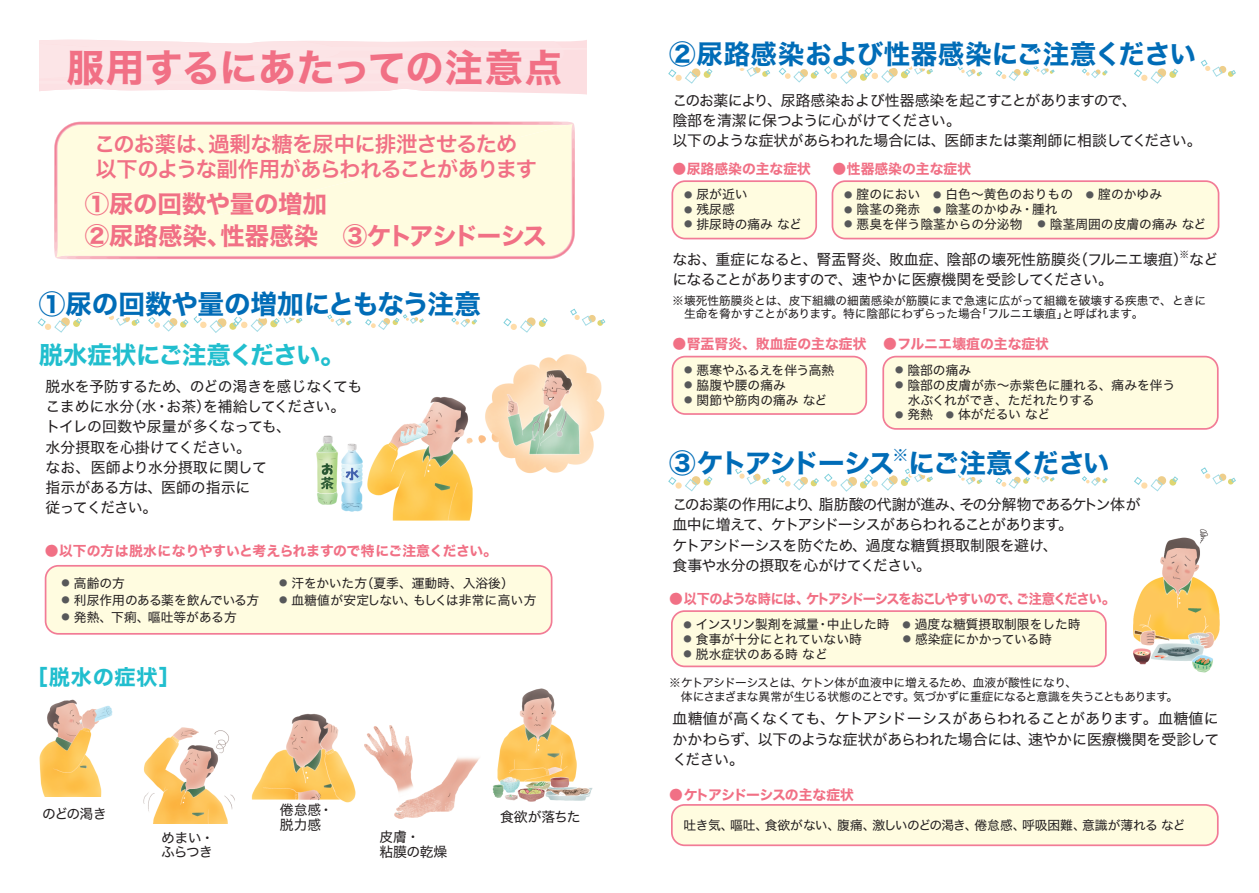
<style>
.page{position:relative;width:1259px;height:893px;background:#fff}
.page>*{position:absolute;margin:0;border:0;box-sizing:border-box;transform-origin:0 0}
.t1{font:38.25px "Hira Kaku Std N W7";letter-spacing:.005em;color:#f17085}
.t2{font:26.55px "Hira Kaku Std N W7";letter-spacing:.015em;color:#006cb7}
.t3{font:26.55px "Hira Kaku Std N W7";letter-spacing:-.015em;color:#006cb7}
.t4{font:26.55px "Hira Kaku Std N W7";letter-spacing:-.08em;color:#006cb7}
.t5{font:24.45px/32px "Hira Kaku Std N W7";letter-spacing:-.015em;color:#f17085}
.t6{font:24.45px "Hira Kaku Std N W7";letter-spacing:-.04em;color:#21bece}
.t7{font:21.3px/24.5px "Hira Kaku Pro N W6";letter-spacing:-.035em;color:#f17085}
.t8{font:21.3px "Hira Kaku Std N W7";letter-spacing:.035em;color:#21bece}
.t9{font:15.9px "Hira Kaku Std N W7";color:#006cb7}
.t10{font:14.85px/20.2px "Hira Kaku Std N W4";letter-spacing:-.035em;color:#231f20}
.t11{font:14.85px/20.2px "Hira Kaku Std N W4";color:#231f20}
.t12{font:13.8px "Hira Kaku Std N W7";color:#f17085}
.t13{font:13.8px "Hira Kaku Std N W7";letter-spacing:-.08em;color:#f17085}
.t14{font:13.8px/14.9px "Hira Kaku Std N W4";letter-spacing:-.04em;color:#231f20}
.t15{font:13.8px "Hira Kaku Std N W7";letter-spacing:-.06em;color:#f17085}
.t16{font:12.75px/14.9px "Hira Kaku Std N W4";color:#231f20}
.t17{font:12.75px "Hira Kaku Std N W4";letter-spacing:-.02em;color:#231f20}
.t18{font:11.7px/13.8px "Hira Kaku Std N W4";color:#231f20}
.t19{font:11.7px/13.8px "Hira Kaku Std N W4";letter-spacing:-.04em;color:#231f20}
.s1{font-size:8.25px;color:#57585a}
</style>
<div class="page">
<div style="left:55px;top:122px;width:519px;height:136px;background:#fffce0"></div>
<img style="left:316px;top:354px;width:289px;height:167px">
<img style="left:39px;top:699px;width:74px;height:98px">
<img style="left:143px;top:727px;width:92px;height:97px">
<img style="left:251px;top:713px;width:105px;height:89px">
<img style="left:364px;top:725px;width:116px;height:94px">
<div style="left:510px;top:324px;width:7px;height:6px;background:#fedca9;border-radius:50%"></div>
<svg style="left:526px;top:317px;width:10px;height:10px"></svg>
<svg style="left:538px;top:320px;width:8px;height:7px"></svg>
<svg style="left:520px;top:320px;width:13px;height:13px"></svg>
<svg style="left:541px;top:317px;width:7px;height:7px"></svg>
<svg style="left:503px;top:318px;width:9px;height:9px"></svg>
<svg style="left:570px;top:309px;width:35px;height:17px"></svg>
<svg style="left:39px;top:40px;width:548px;height:55px;background:#fce5e7"></svg>
<svg style="left:37px;top:310px;width:440px;height:23px"></svg>
<svg style="left:668px;top:59px;width:568px;height:433px"></svg>
<div style="left:46px;top:566px;width:505px;height:68px;background:#fffce0;border-radius:13px"></div>
<div style="left:45px;top:565px;width:507px;height:70px;border:2px solid #f27b96;border-radius:13px"></div>
<div style="left:672px;top:181px;width:144px;height:58px;background:#fffce0;border-radius:13px"></div>
<div style="left:671px;top:180px;width:146px;height:59px;border:2px solid #f27b96;border-radius:13px"></div>
<div style="left:672px;top:357px;width:194px;height:57px;background:#fffce0;border-radius:13px"></div>
<div style="left:671px;top:356px;width:196px;height:59px;border:2px solid #f27b96;border-radius:13px"></div>
<div style="left:883px;top:357px;width:334px;height:72px;background:#fffce0;border-radius:13px"></div>
<div style="left:882px;top:356px;width:336px;height:74px;border:2px solid #f27b96;border-radius:13px"></div>
<div style="left:832px;top:181px;width:386px;height:58px;background:#fffce0;border-radius:13px"></div>
<div style="left:831px;top:180px;width:388px;height:59px;border:2px solid #f27b96;border-radius:13px"></div>
<div style="left:672px;top:611px;width:434px;height:55px;background:#fffce0;border-radius:13px"></div>
<div style="left:671px;top:610px;width:435px;height:57px;border:2px solid #f27b96;border-radius:13px"></div>
<div style="left:672px;top:805px;width:545px;height:40px;background:#fffce0;border-radius:13px"></div>
<div style="left:671px;top:804px;width:547px;height:42px;border:2px solid #f27b96;border-radius:13px"></div>
<img style="left:492px;top:688px;width:101px;height:114px">
<img style="left:1133px;top:529px;width:87px;height:144px">
<h1 class="t1" style="left:67px;top:37px;width:498px">服用するにあたっての注意点</h1>
<h3 class="t7" style="left:94px;top:131px;width:444px">このお薬は、過剰な糖を尿中に排泄させるため以下のような副作用があらわれることがあります</h3>
<h3 class="t5" style="left:85px;top:189px;width:464px">①尿の回数や量の増加　<br>②尿路感染、性器感染　③ケトアシドーシス</h3>
<h2 class="t3" style="left:39px;top:284px;width:444px">①尿の回数や量の増加にともなう注意</h2>
<h3 class="t6" style="left:39px;top:336px;width:307px">脱水症状にご注意ください。</h3>
<p class="t11" style="left:46px;top:376px;width:318px">脱水を予防するため、のどの渇きを感じなくてもこまめに水分（水・お茶）を補給してください。トイレの回数や尿量が多くなっても、<br>水分摂取を心掛けてください。<br>なお、医師より水分摂取に関して<br>指示がある方は、医師の指示に<br>従ってください。</p>
<p class="t12" style="left:45px;top:540px;width:454px">●以下の方は脱水になりやすいと考えられますので特にご注意ください。</p>
<p class="t16" style="left:62px;top:576px;width:65px"><span class="s1">●</span> 高齢の方</p>
<p class="t17" style="left:62px;top:590px;width:199px"><span class="s1">●</span> 利尿作用のある薬を飲んでいる方</p>
<p class="t16" style="left:62px;top:610px;width:177px"><span class="s1">●</span> 発熱、下痢、嘔吐等がある方</p>
<h3 class="t8" style="left:27px;top:660px;width:155px">［脱水の症状］</h3>
<p class="t16" style="left:279px;top:576px;width:236px"><span class="s1">●</span> 汗をかいた方（夏季、運動時、入浴後）</p>
<p class="t16" style="left:279px;top:593px;width:259px"><span class="s1">●</span> 血糖値が安定しない、もしくは非常に高い方</p>
<p class="t14" style="left:42px;top:806px;width:66px">のどの渇き</p>
<p class="t14" style="left:161px;top:830px;width:55px">めまい・ふらつき</p>
<p class="t14" style="left:280px;top:802px;width:55px">倦怠感・脱力感</p>
<p class="t14" style="left:379px;top:829px;width:69px">皮膚・<br>粘膜の乾燥</p>
<p class="t14" style="left:500px;top:810px;width:82px">食欲が落ちた</p>
<h2 class="t2" style="left:669px;top:33px;width:528px">②尿路感染および性器感染にご注意ください</h2>
<p class="t10" style="left:672px;top:90px;width:531px">このお薬により、尿路感染および性器感染を起こすことがありますので、<br>陰部を清潔に保つように心がけてください。<br>以下のような症状があらわれた場合には、医師または薬剤師に相談してください。</p>
<p class="t12" style="left:672px;top:158px;width:140px">●尿路感染の主な症状</p>
<p class="t16" style="left:684px;top:187px;width:65px"><span class="s1">●</span> 尿が近い</p>
<p class="t16" style="left:684px;top:202px;width:52px"><span class="s1">●</span> 残尿感</p>
<p class="t16" style="left:684px;top:217px;width:119px"><span class="s1">●</span> 排尿時の痛み など</p>
<p class="t12" style="left:832px;top:158px;width:140px">●性器感染の主な症状</p>
<p class="t16" style="left:844px;top:187px;width:332px"><span class="s1">●</span> 腟のにおい　<span class="s1">●</span> 白色～黄色のおりもの　<span class="s1">●</span> 腟のかゆみ　</p>
<p class="t16" style="left:844px;top:202px;width:228px"><span class="s1">●</span> 陰茎の発赤　<span class="s1">●</span> 陰茎のかゆみ・腫れ　</p>
<p class="t16" style="left:844px;top:217px;width:363px"><span class="s1">●</span> 悪臭を伴う陰茎からの分泌物 <span class="s1">●</span> 陰茎周囲の皮膚の痛み など</p>
<p class="t11" style="left:672px;top:249px;width:547px">なお、重症になると、腎盂腎炎、敗血症、陰部の壊死性筋膜炎（フルニエ壊疽）<sup>※</sup>などになることがありますので、速やかに医療機関を受診してください。</p>
<p class="t18" style="left:672px;top:293px;width:535px">※壊死性筋膜炎とは、皮下組織の細菌感染が筋膜にまで急速に広がって組織を破壊する疾患で、ときに　生命を脅かすことがあります。特に陰部にわずらった場合「フルニエ壊疽」と呼ばれます。</p>
<p class="t12" style="left:672px;top:333px;width:196px">●腎盂腎炎、敗血症の主な症状</p>
<p class="t17" style="left:684px;top:360px;width:152px"><span class="s1">●</span> 悪寒やふるえを伴う高熱</p>
<p class="t16" style="left:684px;top:377px;width:103px"><span class="s1">●</span> 脇腹や腰の痛み</p>
<p class="t16" style="left:684px;top:392px;width:145px"><span class="s1">●</span> 関節や筋肉の痛み など</p>
<p class="t12" style="left:883px;top:333px;width:167px">●フルニエ壊疽の主な症状</p>
<p class="t16" style="left:895px;top:362px;width:78px"><span class="s1">●</span> 陰部の痛み</p>
<p class="t16" style="left:895px;top:377px;width:282px"><span class="s1">●</span> 陰部の皮膚が赤～赤紫色に腫れる、痛みを伴う　水ぶくれができ、ただれたりする</p>
<p class="t16" style="left:895px;top:407px;width:157px"><span class="s1">●</span> 発熱　<span class="s1">●</span> 体がだるいなど</p>
<h2 class="t4" style="left:669px;top:443px;width:227px">③ケトアシドーシス</h2>
<p class="t9" style="left:892px;top:442px;width:17px">※</p>
<h2 class="t4" style="left:908px;top:443px;width:202px">にご注意ください</h2>
<p class="t10" style="left:672px;top:494px;width:470px">このお薬の作用により、脂肪酸の代謝が進み、その分解物であるケトン体が血中に増えて、ケトアシドーシスがあらわれることがあります。<br>ケトアシドーシスを防ぐため、過度な糖質摂取制限を避け、<br>食事や水分の摂取を心がけてください。</p>
<p class="t13" style="left:669px;top:588px;width:448px">●以下のような時には、ケトアシドーシスをおこしやすいので、ご注意ください。</p>
<p class="t16" style="left:683px;top:617px;width:398px"><span class="s1">●</span> インスリン製剤を減量・中止した時　<span class="s1">●</span> 過度な糖質摂取制限をした時</p>
<p class="t16" style="left:683px;top:632px;width:370px"><span class="s1">●</span> 食事が十分にとれていない時　　 <span class="s1">●</span> 感染症にかかっている時</p>
<p class="t16" style="left:683px;top:647px;width:158px"><span class="s1">●</span> 脱水症状のある時 など　</p>
<p class="t19" style="left:669px;top:676px;width:510px">※ケトアシドーシスとは、ケトン体が血液中に増えるため、血液が酸性になり、<br>　体にさまざまな異常が生じる状態のことです。気づかずに重症になると意識を失うこともあります。</p>
<p class="t10" style="left:672px;top:709px;width:548px;text-align:justify">血糖値が高くなくても、ケトアシドーシスがあらわれることがあります。血糖値にかかわらず、以下のような症状があらわれた場合には、速やかに医療機関を受診してください。</p>
<p class="t15" style="left:669px;top:784px;width:186px">●ケトアシドーシスの主な症状</p>
<p class="t16" style="left:683px;top:818px;width:503px">吐き気、嘔吐、食欲がない、腹痛、激しいのどの渇き、倦怠感、呼吸困難、意識が薄れるなど</p>
</div>
